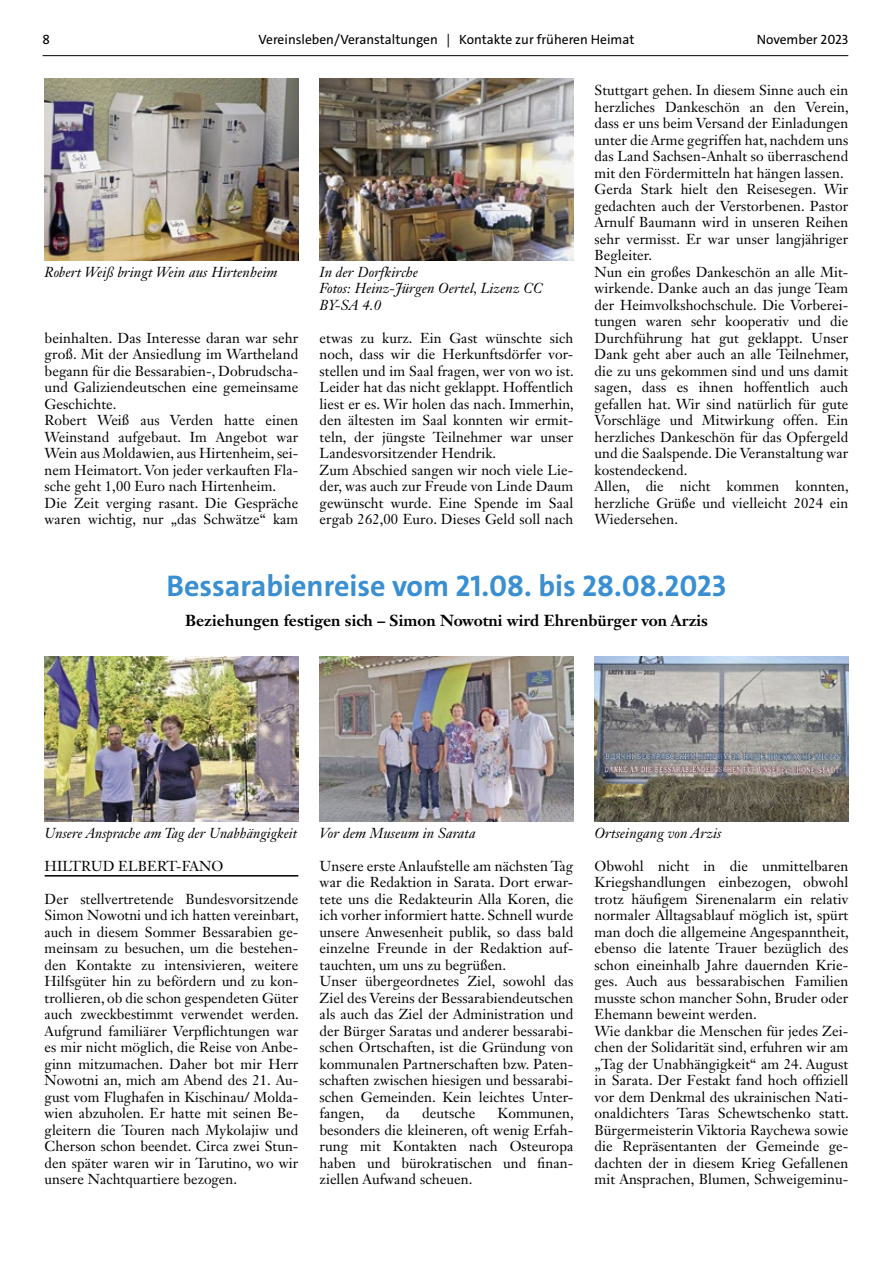
<style>
.page{position:relative;width:893px;height:1263px;background:#fff}
.page>*{position:absolute;margin:0;border:0;box-sizing:border-box;transform-origin:0 0}
.t1{font:700 30px "The Sans";color:#398fd1}
.t2{font:700 15.75px "Janson Text LT Std";color:#000}
.t3{font:14.25px/16.5px "Janson Text LT Std";letter-spacing:.005em;color:#000}
.t4{font:italic 14.25px/16.5px "Janson Text LT Std";letter-spacing:.005em;color:#000}
.t5{font:13.5px "The Sans";color:#000}
</style>
<div class="page">
<hr style="left:43px;top:55px;width:805px;height:1px;background:#000">
<hr style="left:45px;top:875px;width:253px;height:1px;background:#000">
<img style="left:45px;top:657px;width:253px;height:164px">
<img style="left:320px;top:657px;width:253px;height:164px">
<img style="left:595px;top:656px;width:253px;height:165px">
<img style="left:45px;top:79px;width:253px;height:181px">
<img style="left:320px;top:79px;width:253px;height:181px">
<p class="t5" style="left:43px;top:31px;width:9px">8</p>
<p class="t5" style="left:259px;top:31px;width:377px">Vereinsleben/Veranstaltungen | Kontakte zur früheren Heimat</p>
<p class="t5" style="left:757px;top:31px;width:93px">November 2023</p>
<p class="t4" style="left:45px;top:264px;width:235px">Robert Weiß bringt Wein aus Hirtenheim</p>
<p class="t3" style="left:45px;top:329px;width:255px">beinhalten. Das Interesse daran war sehr groß. Mit der Ansiedlung im Wartheland begann für die Bessarabien-, Dobrudscha&shy;und Galiziendeutschen eine gemeinsame Geschichte.<br>Robert Weiß aus Verden hatte einen Weinstand aufgebaut. Im Angebot war Wein aus Moldawien, aus Hirtenheim, sei&shy;nem Heimatort. Von jeder verkauften Fla&shy;sche geht 1,00 Euro nach Hirtenheim.<br>Die Zeit verging rasant. Die Gespräche waren wichtig, nur „das Schwätze“ kam</p>
<p class="t4" style="left:320px;top:264px;width:224px">In der Dorfkirche<br>Fotos: Heinz-Jürgen Oertel, Lizenz CC<br>BY-SA 4.0</p>
<p class="t3" style="left:320px;top:329px;width:256px">etwas zu kurz. Ein Gast wünschte sich noch, dass wir die Herkunftsdörfer vor&shy;stellen und im Saal fragen, wer von wo ist.<br>Leider hat das nicht geklappt. Hoffentlich liest er es. Wir holen das nach. Immerhin, den ältesten im Saal konnten wir ermit&shy;teln, der jüngste Teilnehmer war unser Landesvorsitzender Hendrik.<br>Zum Abschied sangen wir noch viele Lie&shy;der, was auch zur Freude von Linde Daum gewünscht wurde. Eine Spende im Saal ergab 262,00 Euro. Dieses Geld soll nach</p>
<p class="t3" style="left:595px;top:82px;width:256px">Stuttgart gehen. In diesem Sinne auch ein herzliches Dankeschön an den Verein, dass er uns beim Versand der Einladungen unter die Arme gegriffen hat, nachdem uns das Land Sachsen-Anhalt so überraschend mit den Fördermitteln hat hängen lassen.<br>Gerda Stark hielt den Reisesegen. Wir gedachten auch der Verstorbenen. Pastor Arnulf Baumann wird in unseren Reihen sehr vermisst. Er war unser langjähriger Begleiter.<br>Nun ein großes Dankeschön an alle Mit&shy;wirkende. Danke auch an das junge Team der Heimvolkshochschule. Die Vorberei&shy;tungen waren sehr kooperativ und die Durchführung hat gut geklappt. Unser Dank geht aber auch an alle Teilnehmer, die zu uns gekommen sind und uns damit sagen, dass es ihnen hoffentlich auch gefallen hat. Wir sind natürlich für gute Vorschläge und Mitwirkung offen. Ein herzliches Dankeschön für das Opfergeld und die Saalspende. Die Veranstaltung war kostendeckend.<br>Allen, die nicht kommen konnten, herzliche Grüße und vielleicht 2024 ein Wiedersehen.</p>
<h1 class="t1" style="left:167px;top:566px;width:561px">Bessarabienreise vom 21.08. bis 28.08.2023</h1>
<p class="t2" style="left:185px;top:610px;width:524px">Beziehungen festigen sich – Simon Nowotni wird Ehrenbürger von Arzis</p>
<p class="t4" style="left:45px;top:825px;width:254px">Unsere Ansprache am Tag der Unabhängigkeit</p>
<p class="t4" style="left:320px;top:825px;width:158px">Vor dem Museum in Sarata</p>
<p class="t4" style="left:595px;top:825px;width:128px">Ortseingang von Arzis</p>
<p class="t3" style="left:45px;top:857px;width:180px">HILTRUD ELBERT-FANO</p>
<p class="t3" style="left:45px;top:890px;width:256px">Der stellvertretende Bundesvorsitzende Simon Nowotni und ich hatten vereinbart, auch in diesem Sommer Bessarabien ge&shy;meinsam zu besuchen, um die bestehen&shy;den Kontakte zu intensivieren, weitere Hilfsgüter hin zu befördern und zu kon&shy;trollieren, ob die schon gespendeten Güter auch zweckbestimmt verwendet werden.<br>Aufgrund familiärer Verpflichtungen war es mir nicht möglich, die Reise von Anbe&shy;ginn mitzumachen. Daher bot mir Herr Nowotni an, mich am Abend des 21. Au&shy;gust vom Flughafen in Kischinau/ Molda&shy;wien abzuholen. Er hatte mit seinen Be&shy;gleitern die Touren nach Mykolajiw und Cherson schon beendet. Circa zwei Stun&shy;den später waren wir in Tarutino, wo wir unsere Nachtquartiere bezogen.</p>
<p class="t3" style="left:320px;top:857px;width:255px">Unsere erste Anlaufstelle am nächsten Tag war die Redaktion in Sarata. Dort erwar&shy;tete uns die Redakteurin Alla Koren, die ich vorher informiert hatte. Schnell wurde unsere Anwesenheit publik, so dass bald einzelne Freunde in der Redaktion auf&shy;tauchten, um uns zu begrüßen.<br>Unser übergeordnetes Ziel, sowohl das Ziel des Vereins der Bessarabiendeutschen als auch das Ziel der Administration und der Bürger Saratas und anderer bessarabi&shy;schen Ortschaften, ist die Gründung von kommunalen Partnerschaften bzw. Paten&shy;schaften zwischen hiesigen und bessarabi&shy;schen Gemeinden. Kein leichtes Unter&shy;fangen,</p>
<p class="t3" style="left:386px;top:1105px;width:16px">da</p>
<p class="t3" style="left:422px;top:1105px;width:55px">deutsche</p>
<p class="t3" style="left:320px;top:1105px;width:256px;text-indent:178px">Kommunen, besonders die kleineren, oft wenig Erfah&shy;rung mit Kontakten nach Osteuropa haben und bürokratischen und finan&shy;ziellen Aufwand scheuen.</p>
<p class="t3" style="left:595px;top:857px;width:256px">Obwohl nicht in die unmittelbaren Kriegshandlungen einbezogen, obwohl trotz häufigem Sirenenalarm ein relativ normaler Alltagsablauf möglich ist, spürt man doch die allgemeine Angespanntheit, ebenso die latente Trauer bezüglich des schon eineinhalb Jahre dauernden Krie&shy;ges. Auch aus bessarabischen Familien musste schon mancher Sohn, Bruder oder Ehemann beweint werden.<br>Wie dankbar die Menschen für jedes Zei&shy;chen der Solidarität sind, erfuhren wir am „Tag der Unabhängigkeit“ am 24. August in Sarata. Der Festakt fand hoch offiziell vor dem Denkmal des ukrainischen Nati&shy;onaldichters Taras Schewtschenko statt.<br>Bürgermeisterin Viktoria Raychewa sowie die Repräsentanten der Gemeinde ge&shy;dachten der in diesem Krieg Gefallenen mit Ansprachen, Blumen, Schweigeminu-</p>
</div>
